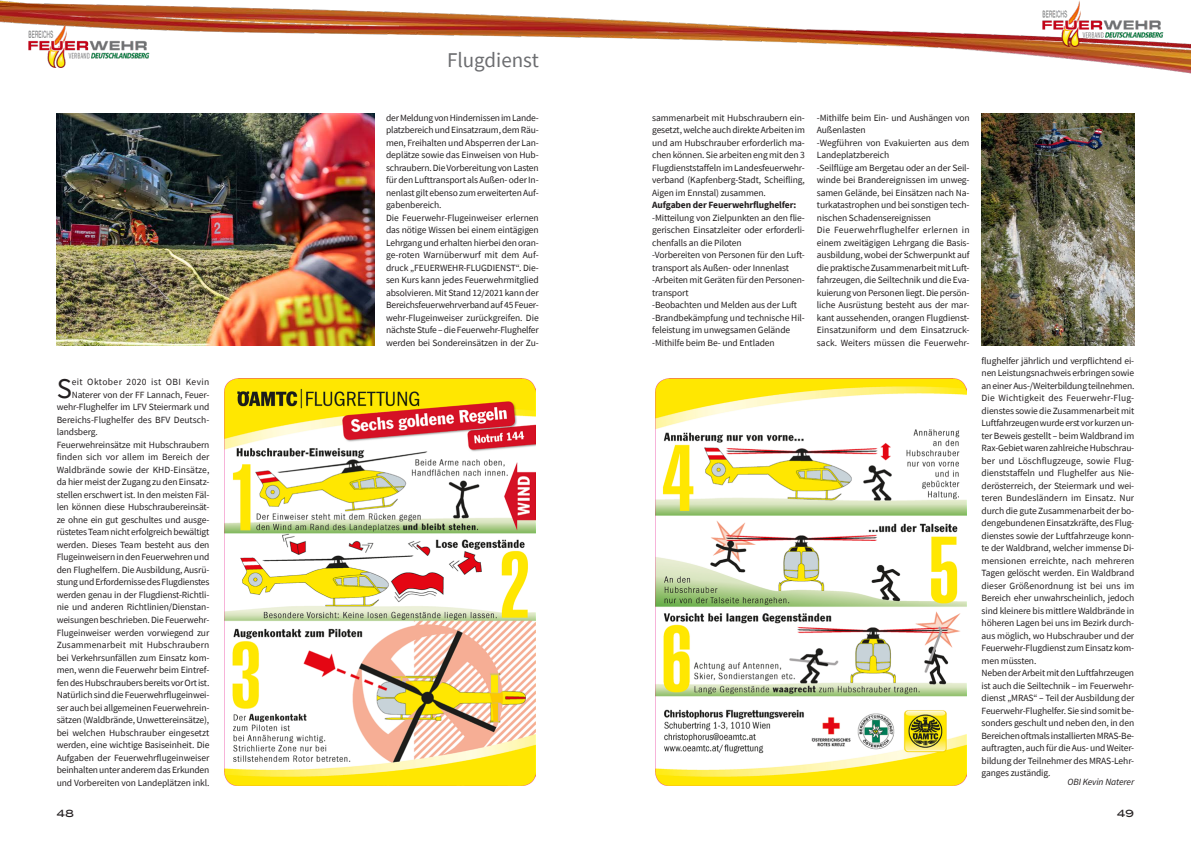
<style>
.page{position:relative;width:1191px;height:842px;background:#fff}
.page>*{position:absolute;margin:0;border:0;box-sizing:border-box;transform-origin:0 0}
._2020_Text{font:28.6px "Source Sans Pro";color:#231f20}
._2020_Pagina{font:21px "Source Sans Pro";color:#6c6d70}
.t1{font:500 10px "Blair ITC";color:#231f20}
._2020_Text-2{font:9.5px/12.5px "Source Sans Pro";letter-spacing:-.01em;color:#231f20;text-align:justify}
._2020_Text-3{font:700 9.5px "Source Sans Pro";letter-spacing:-.01em;color:#231f20}
._2020_Text-4{font:9.5px "Source Sans Pro";letter-spacing:.04em;color:#231f20}
._2020_Autor{font:italic 9.5px "Source Sans Pro";letter-spacing:-.01em;color:#231f20}
</style>
<div class="page">
<img style="left:0;top:0;width:1191px;height:74px">
<img style="left:1037px;top:0;width:127px;height:47px">
<img style="left:57px;top:113px;width:317px;height:233px">
<img style="left:981px;top:113px;width:153px;height:233px">
<img style="left:224px;top:378px;width:311px;height:407px">
<img style="left:655px;top:378px;width:311px;height:407px">
<p class="_2020_Text" style="left:57px;top:370px;width:17px">S</p>
<p class="_2020_Text-4" style="left:72px;top:376px;width:139px">eit Oktober 2020 ist OBI Kevin</p>
<p class="_2020_Text-2" style="left:72px;top:388px;width:139px">Naterer von der FF Lannach, Feuer-</p>
<p class="_2020_Text-2" style="left:57px;top:401px;width:154px">wehr-Flughelfer im LFV Steiermark und</p>
<p class="_2020_Text-2" style="left:57px;top:413px;width:154px">Bereichs-Flughelfer des BFV Deutsch-</p>
<p class="_2020_Text-2" style="left:57px;top:426px;width:43px">landsberg.</p>
<p class="_2020_Text-2" style="left:57px;top:438px;width:154px">Feuerwehreinsätze mit Hubschraubern finden sich vor allem im Bereich der Waldbrände sowie der KHD-Einsätze, da hier meist der Zugang zu den Einsatz&shy;stellen erschwert ist. In den meisten Fäl&shy;len können diese Hubschraubereinsät&shy;ze ohne ein gut geschultes und ausge&shy;rüstetes Team nicht erfolgreich bewältigt werden. Dieses Team besteht aus den Flugeinweisern in den Feuerwehren und den Flughelfern. Die Ausbildung, Ausrü&shy;stung und Erfordernisse des Flugdienstes werden genau in der Flugdienst-Richtli&shy;nie und anderen Richtlinien/Dienstan&shy;weisungen beschrieben. Die Feuerwehr-Flugeinweiser werden vorwiegend zur Zusammenarbeit mit Hubschraubern bei Verkehrsunfällen zum Einsatz kom&shy;men, wenn die Feuerwehr beim Eintref&shy;fen des Hubschraubers bereits vor Ort ist.<br>Natürlich sind die Feuerwehrflugeinwei&shy;ser auch bei allgemeinen Feuerwehrein&shy;sätzen (Waldbrände, Unwettereinsätze), bei welchen Hubschrauber eingesetzt werden, eine wichtige Basiseinheit. Die Aufgaben der Feuerwehrflugeinweiser beinhalten unter anderem das Erkunden und Vorbereiten von Landeplätzen inkl.</p>
<p class="_2020_Pagina" style="left:447px;top:46px;width:93px">Flugdienst</p>
<p class="_2020_Text-2" style="left:386px;top:111px;width:154px">der Meldung von Hindernissen im Lande&shy;platzbereich und Einsatzraum, dem Räu&shy;men, Freihalten und Absperren der Lan&shy;deplätze sowie das Einweisen von Hub&shy;schraubern. Die Vorbereitung von Lasten für den Lufttransport als Außen- oder In&shy;nenlast gilt ebenso zum erweiterten Auf&shy;gabenbereich.</p>
<p class="_2020_Text-2" style="left:386px;top:211px;width:154px">Die Feuerwehr-Flugeinweiser erlernen das nötige Wissen bei einem eintägigen Lehrgang und erhalten hierbei den oran&shy;ge-roten Warnüberwurf mit dem Auf&shy;druck „FEUERWEHR-FLUGDIENST“. Die&shy;sen Kurs kann jedes Feuerwehrmitglied absolvieren. Mit Stand 12/2021 kann der Bereichsfeuerwehrverband auf 45 Feuer&shy;wehr-Flugeinweiser zurückgreifen. Die nächste Stufe – die Feuerwehr-Flughelfer werden bei Sondereinsätzen in der Zu-</p>
<p class="_2020_Text-2" style="left:652px;top:111px;width:154px">sammenarbeit mit Hubschraubern ein&shy;gesetzt, welche auch direkte Arbeiten im und am Hubschrauber erforderlich ma&shy;chen können. Sie arbeiten eng mit den 3<br>Flugdienststaffeln im Landesfeuerwehr&shy;verband (Kapfenberg-Stadt, Scheifling, Aigen im Ennstal) zusammen.</p>
<p class="_2020_Text-3" style="left:652px;top:198px;width:146px">Aufgaben der Feuerwehrflughelfer:</p>
<p class="_2020_Text-2" style="left:652px;top:211px;width:154px">-Mitteilung von Zielpunkten an den flie&shy;gerischen Einsatzleiter oder erforderli&shy;chenfalls an die Piloten</p>
<p class="_2020_Text-2" style="left:652px;top:249px;width:154px">-Vorbereiten von Personen für den Luft&shy;transport als Außen- oder Innenlast</p>
<p class="_2020_Text-2" style="left:652px;top:274px;width:154px">-Arbeiten mit Geräten für den Personen&shy;transport</p>
<p class="_2020_Text-2" style="left:652px;top:299px;width:146px">-Beobachten und Melden aus der Luft</p>
<p class="_2020_Text-2" style="left:652px;top:311px;width:154px">-Brandbekämpfung und technische Hil&shy;feleistung im unwegsamen Gelände</p>
<p class="_2020_Text-2" style="left:652px;top:336px;width:124px">-Mithilfe beim Be- und Entladen</p>
<p class="_2020_Text-2" style="left:817px;top:111px;width:154px">-Mithilfe beim Ein- und Aushängen von<br>Außenlasten</p>
<p class="_2020_Text-2" style="left:817px;top:136px;width:154px">-Wegführen von Evakuierten aus dem<br>Landeplatzbereich</p>
<p class="_2020_Text-2" style="left:817px;top:161px;width:154px">-Seilflüge am Bergetau oder an der Seil&shy;winde bei Brandereignissen im unweg&shy;samen Gelände, bei Einsätzen nach Na&shy;turkatastrophen und bei sonstigen tech&shy;nischen Schadensereignissen</p>
<p class="_2020_Text-2" style="left:817px;top:224px;width:154px">Die Feuerwehrflughelfer erlernen in einem zweitägigen Lehrgang die Basis&shy;ausbildung, wobei der Schwerpunkt auf die praktische Zusammenarbeit mit Luft&shy;fahrzeugen, die Seiltechnik und die Eva&shy;kuierung von Personen liegt. Die persön&shy;liche Ausrüstung besteht aus der mar&shy;kant aussehenden, orangen Flugdienst-Einsatzuniform und dem Einsatzruck&shy;sack. Weiters müssen die Feuerwehr-</p>
<p class="_2020_Text-2" style="left:981px;top:354px;width:154px">flughelfer jährlich und verpflichtend ei&shy;nen Leistungsnachweis erbringen sowie an einer Aus-/Weiterbildung teilnehmen.</p>
<p class="_2020_Text-2" style="left:981px;top:392px;width:154px">Die Wichtigkeit des Feuerwehr-Flug&shy;dienstes sowie die Zusammenarbeit mit Luftfahrzeugen wurde erst vor kurzen un&shy;ter Beweis gestellt – beim Waldbrand im Rax-Gebiet waren zahlreiche Hubschrau&shy;ber und Löschflugzeuge, sowie Flug&shy;dienststaffeln und Flughelfer aus Nie&shy;derösterreich, der Steiermark und wei&shy;teren Bundesländern im Einsatz. Nur durch die gute Zusammenarbeit der bo&shy;dengebundenen Einsatzkräfte, des Flug&shy;dienstes sowie der Luftfahrzeuge konn&shy;te der Waldbrand, welcher immense Di&shy;mensionen erreichte, nach mehreren Tagen gelöscht werden. Ein Waldbrand dieser Größenordnung ist bei uns im Bereich eher unwahrscheinlich, jedoch sind kleinere bis mittlere Waldbrände in höheren Lagen bei uns im Bezirk durch&shy;aus möglich, wo Hubschrauber und der Feuerwehr-Flugdienst zum Einsatz kom&shy;men müssten.</p>
<p class="_2020_Text-2" style="left:981px;top:667px;width:154px">Neben der Arbeit mit den Luftfahrzeugen ist auch die Seiltechnik – im Feuerwehr&shy;dienst „MRAS“ – Teil der Ausbildung der Feuerwehr-Flughelfer. Sie sind somit be&shy;sonders geschult und neben den, in den Bereichen oftmals installierten MRAS-Be&shy;auftragten, auch für die Aus- und Weiter&shy;bildung der Teilnehmer des MRAS-Lehr&shy;ganges zuständig.</p>
<p class="_2020_Autor" style="left:1067px;top:776px;width:68px">OBI Kevin Naterer</p>
<p class="t1" style="left:57px;top:807px;width:19px">48</p>
<p class="t1" style="left:1117px;top:807px;width:19px">49</p>
</div>
